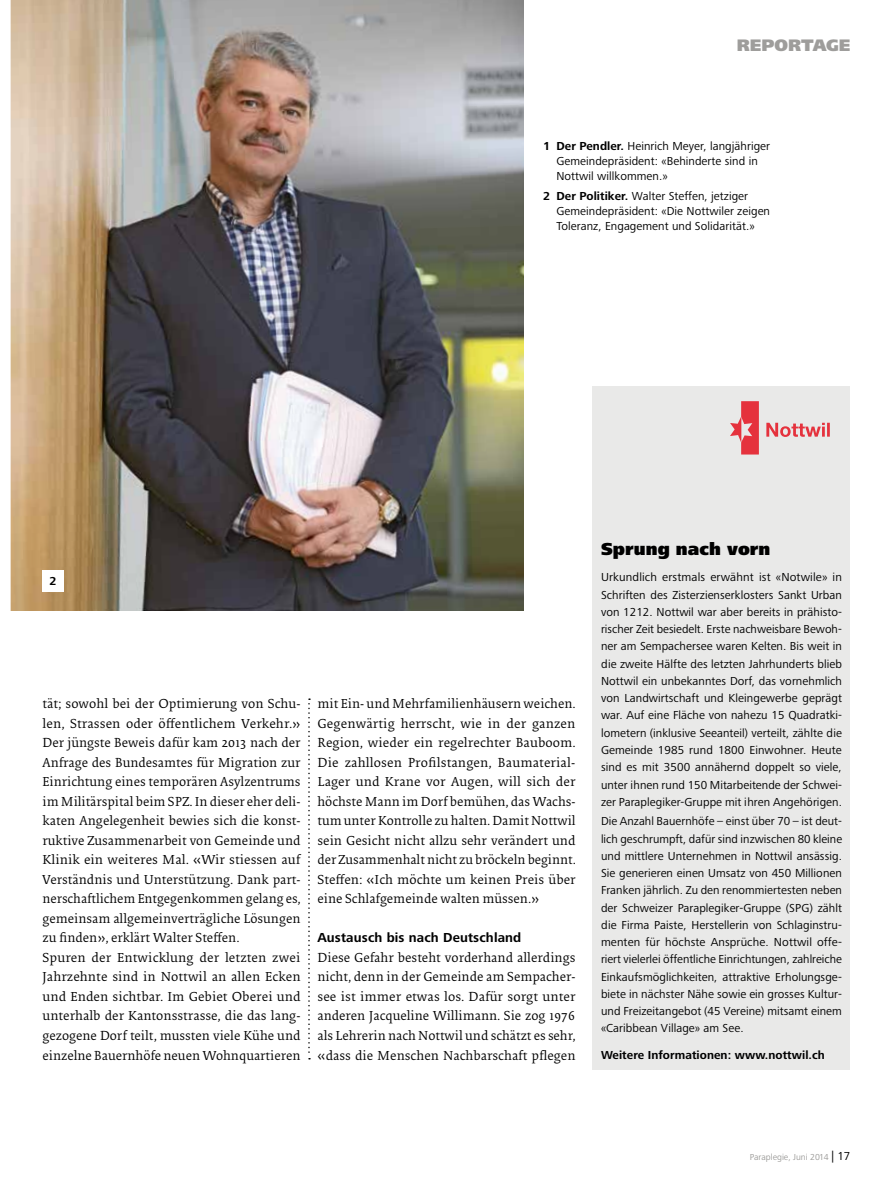
<style>
.page{position:relative;width:893px;height:1200px;background:#fff}
.page>*{position:absolute;margin:0;border:0;box-sizing:border-box;transform-origin:0 0}
.t1{font:900 18px "Frutiger Next Pro";letter-spacing:.005em;color:#000}
.t2{font:900 17.25px "Frutiger Next Pro";color:#9e9d9b}
.t3{font:13.5px/19.5px "Collis";color:#000;text-align:justify}
.t4{font:700 13.5px "Frutiger Next Pro";letter-spacing:.01em;color:#000}
.t5{font:12px/17.2px "Frutiger Next Pro";letter-spacing:.005em;color:#000;text-align:justify}
.t6{font:700 12px "Frutiger Next Pro";letter-spacing:.005em;color:#000}
.t7{font:9px "Frutiger Next Pro";color:#9e9d9b}
.s1{font-weight:700}
.s2{font-size:12px;color:#000}
</style>
<div class="page">
<img style="left:11px;top:0;width:513px;height:610px">
<svg style="left:308px;top:698px;width:2px;height:361px"></svg>
<div style="left:592px;top:386px;width:258px;height:682px;background:#e9e9e8"></div>
<svg style="left:766px;top:422px;width:64px;height:15px"></svg>
<svg style="left:730px;top:401px;width:29px;height:53px"></svg>
<div style="left:43px;top:569px;width:21px;height:22px;background:#fff"></div>
<p class="t2" style="left:737px;top:35px;width:115px">REPORTAGE</p>
<p class="t5" style="left:556px;top:139px;width:215px;line-height:15px;text-align:left;text-indent:-13px"><span class="s1">1 Der Pendler.</span> Heinrich Meyer, langjähriger<br>Gemeindepräsident: «Behinderte sind in<br>Nottwil willkommen.»</p>
<p class="t5" style="left:556px;top:188px;width:215px;line-height:15px;text-align:left;text-indent:-13px"><span class="s1">2 Der Politiker.</span> Walter Steffen, jetziger<br>Gemeindepräsident: «Die Nottwiler zeigen<br>Toleranz, Engagement und Solidarität.»</p>
<p class="t6" style="left:50px;top:573px;width:9px">2</p>
<p class="t3" style="left:43px;top:695px;width:260px;text-align:left">tät; sowohl bei der Optimierung von Schu&shy;len, Strassen oder öffentlichem Verkehr.» Der jüngste Beweis dafür kam 2013 nach der Anfrage des Bundesamtes für Migration zur Einrichtung eines temporären Asylzentrums im Militärspital beim SPZ. In dieser eher deli&shy;katen Angelegenheit bewies sich die konst&shy;ruktive Zusammenarbeit von Gemeinde und Klinik ein weiteres Mal. «Wir stiessen auf Verständnis und Unterstützung. Dank part&shy;nerschaftlichem Entgegenkommen gelang es, gemeinsam allgemeinverträgliche Lösungen zu finden», erklärt Walter Steffen.<br>Spuren der Entwicklung der letzten zwei Jahrzehnte sind in Nottwil an allen Ecken und Enden sichtbar. Im Gebiet Oberei und unterhalb der Kantonsstrasse, die das lang&shy;gezogene Dorf teilt, mussten viele Kühe und einzelne Bauernhöfe neuen Wohnquartieren</p>
<p class="t3" style="left:317px;top:695px;width:260px">mit Ein- und Mehrfamilienhäusern weichen.<br>Gegenwärtig herrscht, wie in der ganzen Region, wieder ein regelrechter Bauboom.<br>Die zahllosen Profilstangen, Baumaterial-Lager und Krane vor Augen, will sich der höchste Mann im Dorf bemühen, das Wachs&shy;tum unter Kontrolle zu halten. Damit Nottwil sein Gesicht nicht allzu sehr verändert und der Zusammenhalt nicht zu bröckeln beginnt.<br>Steffen: «Ich möchte um keinen Preis über eine Schlafgemeinde walten müssen.»</p>
<p class="t4" style="left:317px;top:929px;width:205px">Austausch bis nach Deutschland</p>
<p class="t3" style="left:317px;top:948px;width:260px">Diese Gefahr besteht vorderhand allerdings nicht, denn in der Gemeinde am Sempacher&shy;see ist immer etwas los. Dafür sorgt unter anderen Jacqueline Willimann. Sie zog 1976 als Lehrerin nach Nottwil und schätzt es sehr, «dass die Menschen Nachbarschaft pflegen</p>
<h1 class="t1" style="left:601px;top:539px;width:171px">Sprung nach vorn</h1>
<p class="t5" style="left:601px;top:568px;width:242px">Urkundlich erstmals erwähnt ist «Notwile» in Schriften des Zisterzienserklosters Sankt Urban von 1212. Nottwil war aber bereits in prähisto&shy;rischer Zeit besiedelt. Erste nachweisbare Bewoh&shy;ner am Sempachersee waren Kelten. Bis weit in die zweite Hälfte des letzten Jahrhunderts blieb Nottwil ein unbekanntes Dorf, das vornehmlich von Landwirtschaft und Kleingewerbe geprägt war. Auf eine Fläche von nahezu 15 Quadratki&shy;lometern (inklusive Seeanteil) verteilt, zählte die Gemeinde 1985 rund 1800 Einwohner. Heute sind es mit 3500 annähernd doppelt so viele, unter ihnen rund 150 Mitarbeitende der Schwei&shy;zer Paraplegiker-Gruppe mit ihren Angehörigen.</p>
<p class="t5" style="left:601px;top:812px;width:243px">Die Anzahl Bauernhöfe – einst über 70 – ist deut&shy;lich geschrumpft, dafür sind inzwischen 80 kleine und mittlere Unternehmen in Nottwil ansässig.<br>Sie generieren einen Umsatz von 450 Millionen Franken jährlich. Zu den renommiertesten neben der Schweizer Paraplegiker-Gruppe (SPG) zählt die Firma Paiste, Herstellerin von Schlaginstru&shy;menten für höchste Ansprüche. Nottwil offe&shy;riert vielerlei öffentliche Einrichtungen, zahlreiche Einkaufsmöglichkeiten, attraktive Erholungsge&shy;biete in nächster Nähe sowie ein grosses Kultur&shy;und Freizeitangebot (45 Vereine) mitsamt einem «Caribbean Village» am See.</p>
<p class="t6" style="left:601px;top:1048px;width:225px">Weitere Informationen: www.nottwil.ch</p>
<p class="t7" style="left:750px;top:1151px;width:102px">Paraplegie, Juni 2014 <span class="s2">| 17</span></p>
</div>
